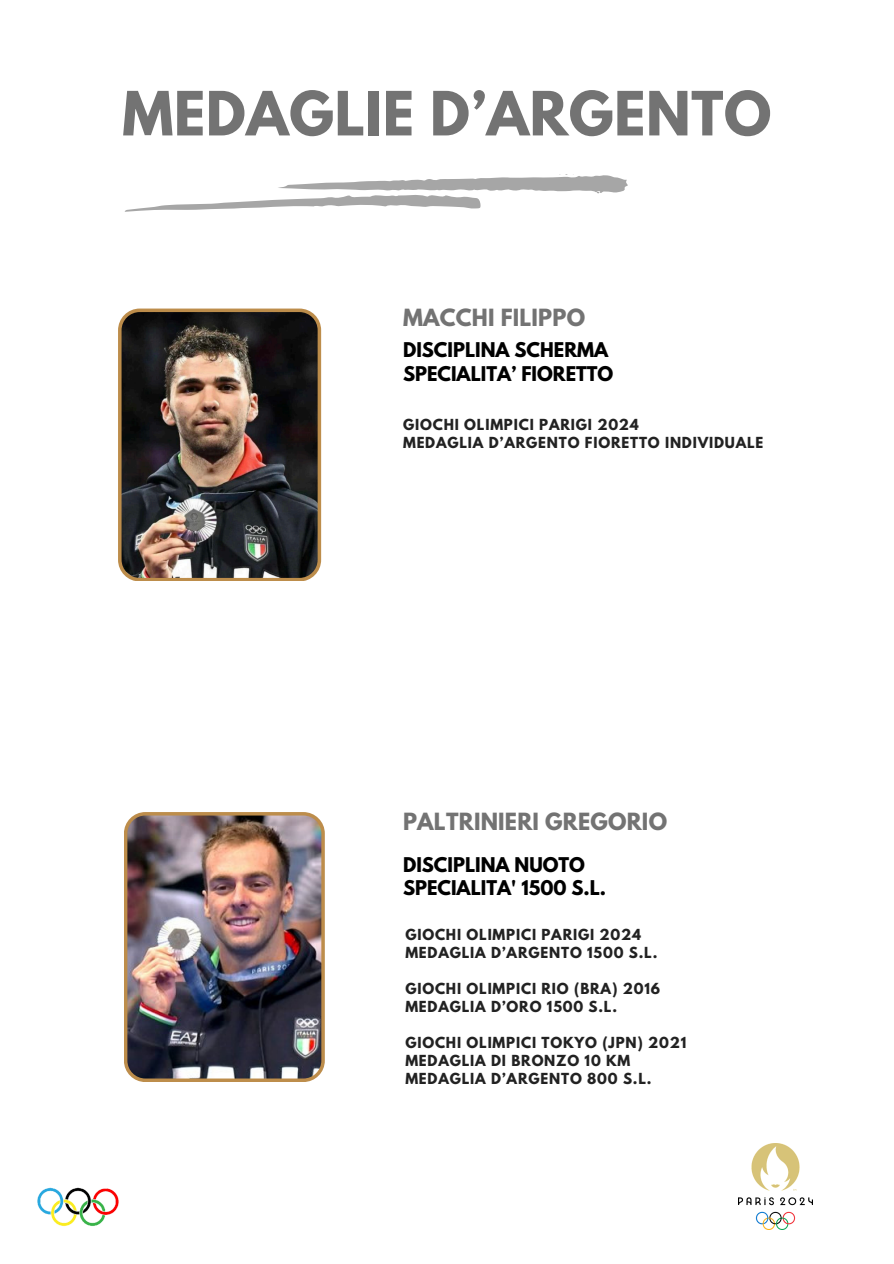
<style>
.page{position:relative;width:894px;height:1264px;background:#fff}
.page>*{position:absolute;margin:0;border:0;box-sizing:border-box;transform-origin:0 0}
.t1{font:700 54px "League Spartan";letter-spacing:.01em;color:#737373}
.t2{font:700 21px "League Spartan";letter-spacing:.01em;color:#737373}
.t3{font:700 18px "League Spartan";color:#000}
.t4{font:700 13.5px "League Spartan";letter-spacing:.06em;color:#222}
</style>
<div class="page">
<img style="left:37px;top:1187px;width:81px;height:40px">
<img style="left:118px;top:308px;width:203px;height:273px">
<svg style="left:125px;top:174px;width:502px;height:38px"></svg>
<img style="left:124px;top:812px;width:201px;height:269px">
<img style="left:738px;top:1143px;width:74px;height:86px">
<h3 class="t1" style="left:122px;top:87px;width:650px">MEDAGLIE D’ARGENTO</h3>
<p class="t2" style="left:403px;top:307px;width:183px">MACCHI FILIPPO</p>
<p class="t3" style="left:403px;top:341px;width:207px">DISCIPLINA SCHERMA</p>
<p class="t3" style="left:403px;top:364px;width:212px">SPECIALITA’ FIORETTO</p>
<h2 class="t4" style="left:403px;top:417px;width:237px">GIOCHI OLIMPICI PARIGI 2024</h2>
<h3 class="t4" style="left:403px;top:435px;width:362px">MEDAGLIA D’ARGENTO FIORETTO INDIVIDUALE</h3>
<p class="t2" style="left:403px;top:810px;width:265px">PALTRINIERI GREGORIO</p>
<h2 class="t3" style="left:403px;top:855px;width:183px">DISCIPLINA NUOTO</h2>
<p class="t3" style="left:403px;top:878px;width:204px">SPECIALITA' 1500 S.L.</p>
<h3 class="t4" style="left:405px;top:928px;width:237px">GIOCHI OLIMPICI PARIGI 2024</h3>
<h3 class="t4" style="left:405px;top:946px;width:253px">MEDAGLIA D’ARGENTO 1500 S.L.</h3>
<p class="t4" style="left:405px;top:982px;width:256px">GIOCHI OLIMPICI RIO (BRA) 2016</p>
<p class="t4" style="left:405px;top:1000px;width:213px">MEDAGLIA D’ORO 1500 S.L.</p>
<p class="t4" style="left:405px;top:1036px;width:282px">GIOCHI OLIMPICI TOKYO (JPN) 2021</p>
<p class="t4" style="left:405px;top:1054px;width:226px">MEDAGLIA DI BRONZO 10 KM</p>
<p class="t4" style="left:405px;top:1072px;width:248px">MEDAGLIA D’ARGENTO 800 S.L.</p>
</div>
